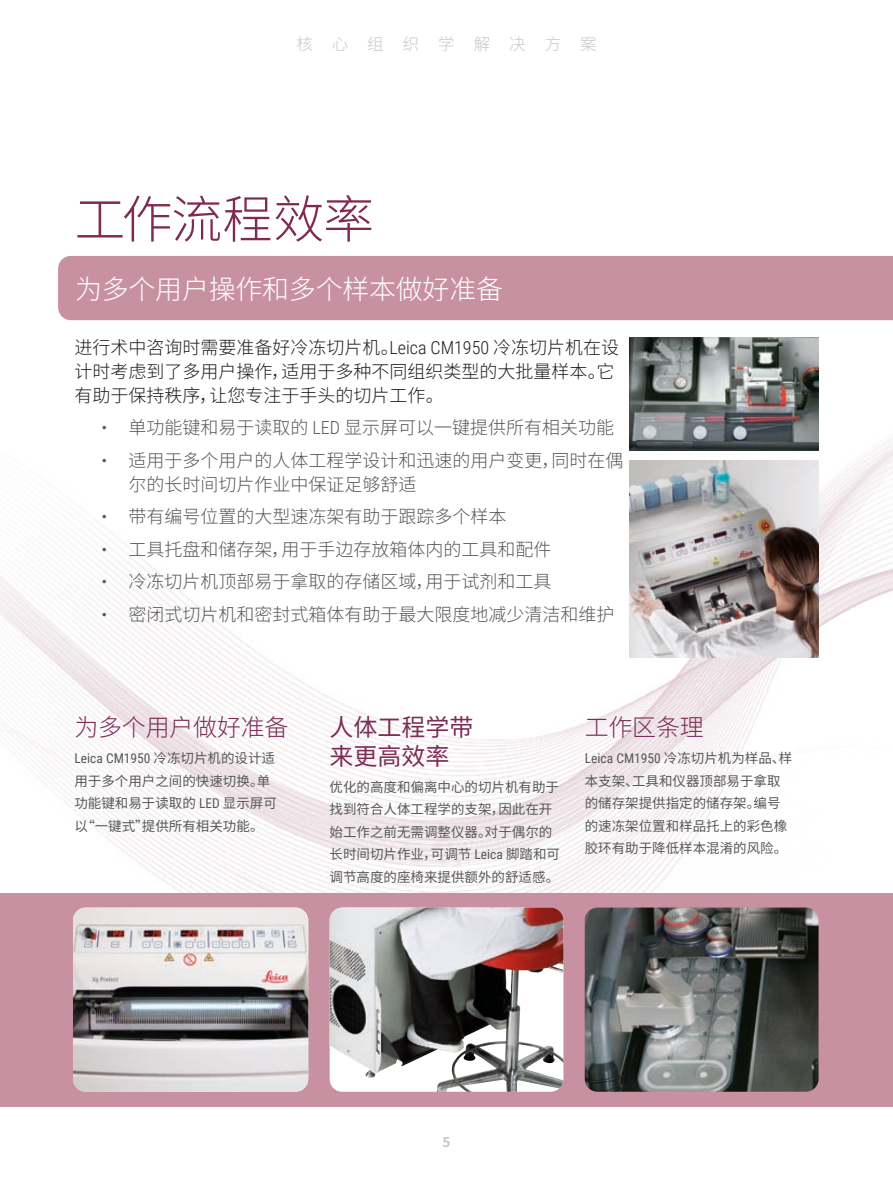
<style>
.page{position:relative;width:893px;height:1191px;background:#fff}
.page>*{position:absolute;margin:0;border:0;box-sizing:border-box;transform-origin:0 0}
.t1{font:300 51px "Noto Sans CJ Ksc";letter-spacing:-.02em;color:#812a51}
.t2{font:300 27px "Noto Sans CJ Ksc";letter-spacing:-.01em;color:#fff}
.t3{font:300 24px "Noto Sans CJ Ksc";letter-spacing:-.01em;color:#7c2c56}
.t4{font:24px/28.8px "Noto Sans CJ Ksc";color:#7c2c56}
.t5{font:300 18px/24px "Noto Sans CJ Ksc";color:#575756}
.t6{font:300 18px/24px "Noto Sans CJ Ksc";color:#1d1d1b}
.t7{font:300 16.5px "Noto Sans CJ Ksc";letter-spacing:1.15em;color:#c7c7c6}
.t8{font:13.5px/22.5px "Noto Sans CJ Ksc";color:#575756}
.t9{font:13.5px "Roboto Condensed";color:#575756}
.t10{font:700 13.5px "Noto Sans CJ Ksc";color:#c7c7c6}
.s1{font-family:"Roboto Condensed"}
.s2{font-family:"Noto Sans CJ Ksc"}
</style>
<div class="page">
<img style="left:0;top:255px;width:893px;height:638px">
<div style="left:58px;top:256px;width:835px;height:64px;background:#c791a2"></div>
<div style="left:0;top:893px;width:893px;height:213px;background:#c791a2"></div>
<img style="left:73px;top:907px;width:235px;height:184px">
<img style="left:330px;top:907px;width:233px;height:184px">
<img style="left:585px;top:907px;width:233px;height:184px">
<img style="left:629px;top:337px;width:189px;height:113px">
<img style="left:629px;top:461px;width:189px;height:197px">
<p class="t7" style="left:296px;top:35px;width:302px">核心组织学解决方案</p>
<h1 class="t1" style="left:74px;top:190px;width:301px">工作流程效率</h1>
<h2 class="t2" style="left:75px;top:274px;width:429px">为多个用户操作和多个样本做好准备</h2>
<h3 class="t6" style="left:74px;top:335px;width:546px">进行术中咨询时需要准备好冷冻切片机。<span class="s1">Leica CM1950</span> 冷冻切片机在设计时考虑到了多用户操作，适用于多种不同组织类型的大批量样本。它有助于保持秩序，让您专注于手头的切片工作。</h3>
<h3 class="t5" style="left:101px;top:416px;width:514px"><span class="s1">•</span> 单功能键和易于读取的 <span class="s1">LED</span> 显示屏可以一键提供所有相关功能</h3>
<h3 class="t5" style="left:128px;top:448px;width:496px;text-indent:-27px"><span class="s1">•</span> 适用于多个用户的人体工程学设计和迅速的用户变更，同时在偶尔的长时间切片作业中保证足够舒适</h3>
<h3 class="t5" style="left:101px;top:505px;width:406px"><span class="s1">•</span> 带有编号位置的大型速冻架有助于跟踪多个样本</h3>
<h3 class="t5" style="left:101px;top:537px;width:451px"><span class="s1">•</span> 工具托盘和储存架，用于手边存放箱体内的工具和配件</h3>
<h3 class="t5" style="left:101px;top:570px;width:451px"><span class="s1">•</span> 冷冻切片机顶部易于拿取的存储区域，用于试剂和工具</h3>
<h3 class="t5" style="left:101px;top:602px;width:514px"><span class="s1">•</span> 密闭式切片机和密封式箱体有助于最大限度地减少清洁和维护</h3>
<h3 class="t3" style="left:74px;top:714px;width:216px">为多个用户做好准备</h3>
<p class="t9" style="left:74px;top:749px;width:202px">Leica CM1950 <span class="s2">冷冻切片机的设计适</span></p>
<p class="t8" style="left:74px;top:769px;width:204px">用于多个用户之间的快速切换。单功能键和易于读取的 <span class="s1">LED</span> 显示屏可以“一键式”提供所有相关功能。</p>
<h3 class="t4" style="left:330px;top:713px;width:146px">人体工程学带来更高效率</h3>
<p class="t8" style="left:330px;top:776px;width:232px">优化的高度和偏离中心的切片机有助于找到符合人体工程学的支架，因此在开始工作之前无需调整仪器。对于偶尔的长时间切片作业，可调节 <span class="s1">Leica</span> 脚踏和可调节高度的座椅来提供额外的舒适感。</p>
<h3 class="t3" style="left:585px;top:714px;width:121px">工作区条理</h3>
<p class="t9" style="left:585px;top:749px;width:209px">Leica CM1950 <span class="s2">冷冻切片机为样品、样</span></p>
<p class="t8" style="left:585px;top:769px;width:204px">本支架、工具和仪器顶部易于拿取的储存架提供指定的储存架。编号的速冻架位置和样品托上的彩色橡胶环有助于降低样本混淆的风险。</p>
<p class="t10" style="left:442px;top:1134px;width:9px">5</p>
</div>
